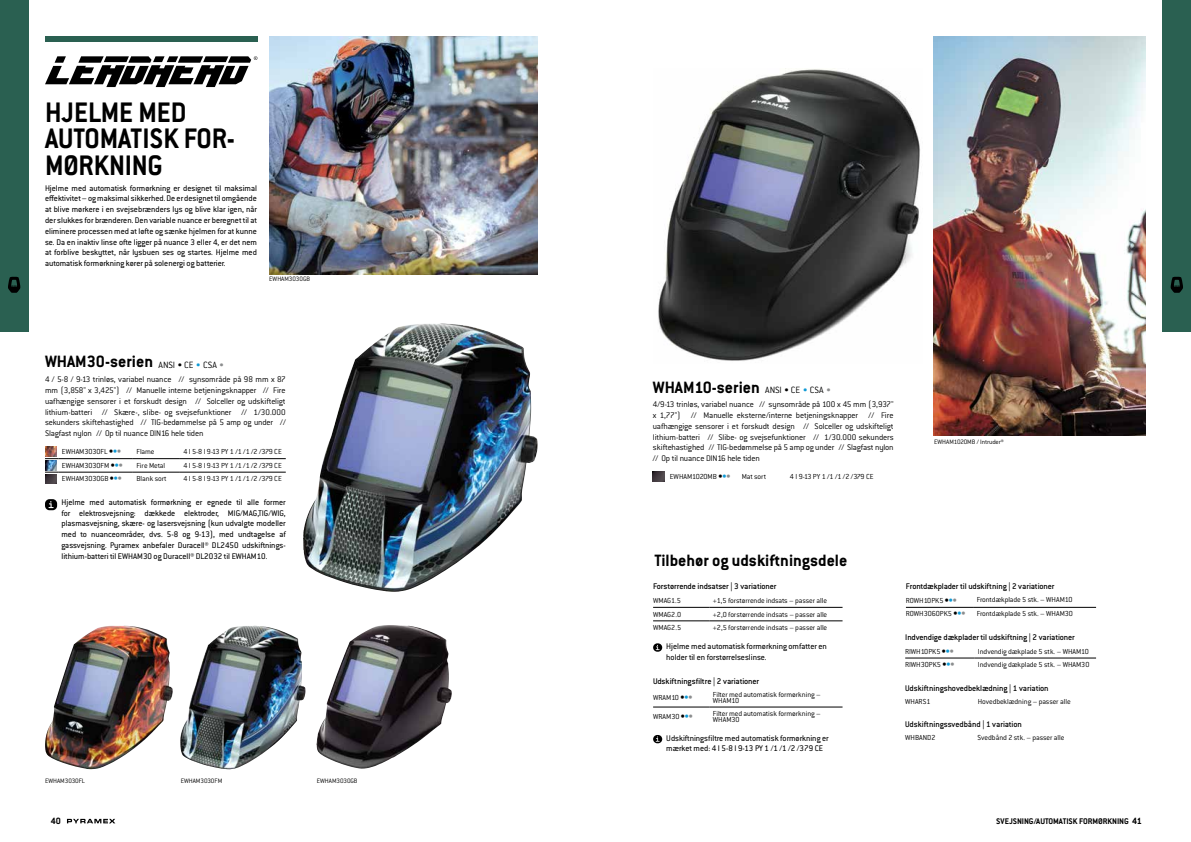
<style>
.page{position:relative;width:1191px;height:842px;background:#fff}
.page>*{position:absolute;margin:0;border:0;box-sizing:border-box;transform-origin:0 0}
.t1{font:700 31px/26.5px "Conduit ITC Std";color:#000;scale:.94 1}
.t2{font:700 18px "Conduit ITC Std";color:#000}
.t3{font:700 10px "Conduit ITC Std";color:#000}
.t4{font:9px/10.8px "Conduit ITC Std";color:#000;text-align:justify}
.t5{font:300 9px/10.8px "Conduit ITC Std";letter-spacing:-.015em;color:#000;text-align:justify}
.t6{font:500 9px "Conduit ITC Std";letter-spacing:-.01em;color:#000}
.t7{font:700 9px "Conduit ITC Std";color:#000}
.t8{font:300 8px/6.8px "Conduit ITC Std";letter-spacing:-.005em;color:#000}
.t9{font:300 7px "Conduit ITC Std";color:#000}
.s1{font-weight:300;font-size:10px}
.s2{font-weight:400;font-size:10px}
.s3{font-weight:400;font-size:10px;color:#0f9ad6}
.s4{font-weight:400;font-size:10px;color:#8b8d8e}
.s5{font-weight:900;font-size:9.2px}
.s6{font-weight:900;font-size:9.2px;color:#0f9ad6}
.s7{font-weight:900;font-size:9.2px;color:#8b8d8e}
.s8{font-size:10px}
</style>
<div class="page">
<div style="left:45px;top:36px;width:212px;height:6px;background:#2a6051"></div>
<img style="left:269px;top:36px;width:269px;height:238px">
<img style="left:303px;top:323px;width:235px;height:269px">
<hr style="left:58px;top:458px;width:75px;height:1px;background:#000">
<hr style="left:133px;top:458px;width:47px;height:1px;background:#000">
<hr style="left:180px;top:458px;width:106px;height:1px;background:#000">
<hr style="left:58px;top:472px;width:75px;height:1px;background:#000">
<hr style="left:133px;top:472px;width:47px;height:1px;background:#000">
<hr style="left:180px;top:472px;width:106px;height:1px;background:#000">
<svg style="left:45px;top:447px;width:13px;height:37px"></svg>
<svg style="left:45px;top:499px;width:12px;height:11px"></svg>
<svg style="left:48px;top:501px;width:6px;height:7px"></svg>
<svg style="left:45px;top:56px;width:212px;height:31px"></svg>
<svg style="left:653px;top:471px;width:12px;height:10px"></svg>
<img style="left:658px;top:68px;width:262px;height:293px">
<img style="left:933px;top:36px;width:213px;height:400px">
<img style="left:45px;top:626px;width:128px;height:143px">
<img style="left:180px;top:626px;width:125px;height:143px">
<img style="left:316px;top:625px;width:134px;height:144px">
<hr style="left:906px;top:607px;width:67px;height:1px;background:#000">
<hr style="left:973px;top:607px;width:123px;height:1px;background:#000">
<hr style="left:905px;top:658px;width:69px;height:1px;background:#000">
<hr style="left:974px;top:658px;width:122px;height:1px;background:#000">
<hr style="left:653px;top:607px;width:56px;height:1px;background:#000">
<hr style="left:709px;top:607px;width:133px;height:1px;background:#000">
<hr style="left:653px;top:621px;width:56px;height:1px;background:#000">
<hr style="left:709px;top:621px;width:133px;height:1px;background:#000">
<svg style="left:653px;top:643px;width:9px;height:9px"></svg>
<svg style="left:656px;top:645px;width:3px;height:5px"></svg>
<hr style="left:653px;top:707px;width:56px;height:1px;background:#000">
<hr style="left:709px;top:707px;width:133px;height:1px;background:#000">
<svg style="left:653px;top:735px;width:9px;height:8px"></svg>
<svg style="left:656px;top:736px;width:3px;height:6px"></svg>
<svg style="left:67px;top:819px;width:48px;height:4px"></svg>
<div style="left:0;top:0;width:28px;height:332px;background:#2a6051"></div>
<div style="left:1162px;top:0;width:29px;height:332px;background:#2a6051"></div>
<svg style="left:8px;top:277px;width:13px;height:16px"></svg>
<svg style="left:1170px;top:277px;width:13px;height:16px"></svg>
<h1 class="t1" style="left:45px;top:98px;width:203px">HJELME MED<br>AUTOMATISK FOR-<br>MØRKNING</h1>
<p class="t4" style="left:45px;top:182px;width:213px">Hjelme med automatisk formørkning er designet til maksimal effektivitet – og maksimal sikkerhed. De er designet til omgående at blive mørkere i en svejsebrænders lys og blive klar igen, når der slukkes for brænderen. Den variable nuance er beregnet til at eliminere processen med at løfte og sænke hjelmen for at kunne se. Da en inaktiv linse ofte ligger på nuance 3 eller 4, er det nem at forblive beskyttet, når lysbuen ses og startes. Hjelme med automatisk formørkning kører på solenergi og batterier.</p>
<p class="t9" style="left:269px;top:275px;width:42px">EWHAM3030GB</p>
<h2 class="t2" style="left:45px;top:351px;width:181px">WHAM30-serien <span class="s1">ANSI</span> <span class="s2">•</span> <span class="s1">CE</span> <span class="s3">•</span> <span class="s1">CSA</span> <span class="s4">•</span></h2>
<p class="t5" style="left:45px;top:374px;width:242px">4 / 5-8 / 9-13 trinløs, variabel nuance // synsområde på 98 mm x 87 mm (3,858" x 3,425") // Manuelle interne betjeningsknapper // Fire uafhængige sensorer i et forskudt design // Solceller og udskifteligt lithium-batteri // Skære-, slibe- og svejsefunktioner // 1/30.000 sekunders skiftehastighed // TIG-bedømmelse på 5 amp og under // Slagfast nylon // Op til nuance DIN16 hele tiden</p>
<p class="t8" style="left:62px;top:448px;width:61px">EWHAM3030FL <span class="s5">•</span><span class="s6">•</span><span class="s7">•</span></p>
<p class="t8" style="left:136px;top:448px;width:20px">Flame</p>
<p class="t8" style="left:183px;top:448px;width:100px">4 I 5-8 I 9-13 PY 1 /1 /1 /2 /379 CE</p>
<p class="t8" style="left:62px;top:462px;width:62px">EWHAM3030FM <span class="s5">•</span><span class="s6">•</span><span class="s7">•</span></p>
<p class="t8" style="left:136px;top:462px;width:30px">Fire Metal</p>
<p class="t8" style="left:183px;top:462px;width:100px">4 I 5-8 I 9-13 PY 1 /1 /1 /2 /379 CE</p>
<p class="t8" style="left:62px;top:475px;width:61px">EWHAM3030GB <span class="s5">•</span><span class="s6">•</span><span class="s7">•</span></p>
<p class="t8" style="left:136px;top:475px;width:32px">Blank sort</p>
<p class="t8" style="left:183px;top:475px;width:100px">4 I 5-8 I 9-13 PY 1 /1 /1 /2 /379 CE</p>
<p class="t4" style="left:61px;top:496px;width:226px">Hjelme med automatisk formørkning er egnede til alle former for elektrosvejsning: dækkede elektroder, MIG/MAG,TIG/WIG, plasmasvejsning, skære- og lasersvejsning (kun udvalgte modeller med to nuanceområder, dvs. 5-8 og 9-13), med undtagelse af gassvejsning. Pyramex anbefaler Duracell® DL2450 udskiftnings&shy;lithium-batteri til EWHAM30 og Duracell® DL2032 til EWHAM10.</p>
<p class="t9" style="left:45px;top:776px;width:42px">EWHAM3030FL</p>
<p class="t9" style="left:181px;top:776px;width:43px">EWHAM3030FM</p>
<p class="t9" style="left:317px;top:776px;width:42px">EWHAM3030GB</p>
<h2 class="t2" style="left:653px;top:376px;width:180px">WHAM10-serien <span class="s1">ANSI</span> <span class="s2">•</span> <span class="s1">CE</span> <span class="s3">•</span> <span class="s1">CSA</span> <span class="s4">•</span></h2>
<p class="t5" style="left:653px;top:399px;width:242px">4/9-13 trinløs, variabel nuance // synsområde på 100 x 45 mm (3,937" x 1,77") // Manuelle eksterne/interne betjeningsknapper // Fire uafhængige sensorer i et forskudt design // Solceller og udskifteligt lithium-batteri // Slibe- og svejsefunktioner // 1/30.000 sekunders skiftehastighed // TIG-bedømmelse på 5 amp og under // Slagfast nylon // Op til nuance DIN16 hele tiden</p>
<p class="t8" style="left:669px;top:473px;width:98px">EWHAM1020MB <span class="s5">•</span><span class="s6">•</span><span class="s7">•</span> Mat sort</p>
<p class="t8" style="left:790px;top:473px;width:85px">4 I 9-13 PY 1 /1 /1 /2 /379 CE</p>
<p class="t9" style="left:934px;top:438px;width:71px">EWHAM1020MB / Intruder®</p>
<h2 class="t2" style="left:654px;top:549px;width:194px">Tilbehør og udskiftningsdele</h2>
<p class="t6" style="left:653px;top:581px;width:125px">Forstørrende indsatser | 3 variationer</p>
<p class="t8" style="left:653px;top:597px;width:29px">WMAG1.5</p>
<p class="t8" style="left:713px;top:597px;width:116px">+1,5 forstørrende indsats – passer alle</p>
<p class="t8" style="left:653px;top:610px;width:30px">WMAG2.0</p>
<p class="t8" style="left:713px;top:610px;width:116px">+2,0 forstørrende indsats – passer alle</p>
<p class="t8" style="left:653px;top:624px;width:30px">WMAG2.5</p>
<p class="t8" style="left:713px;top:624px;width:116px">+2,5 forstørrende indsats – passer alle</p>
<p class="t4" style="left:666px;top:640px;width:162px">Hjelme med automatisk formørkning omfatter en holder til en forstørrelseslinse.</p>
<p class="t6" style="left:653px;top:675px;width:108px">Udskiftningsfiltre | 2 variationer</p>
<p class="t8" style="left:653px;top:694px;width:41px">WRAM10 <span class="s5">•</span><span class="s6">•</span><span class="s7">•</span></p>
<p class="t8" style="left:713px;top:690px;width:109px">Filter med automatisk formørkning –<br>WHAM10</p>
<p class="t8" style="left:653px;top:713px;width:41px">WRAM30 <span class="s5">•</span><span class="s6">•</span><span class="s7">•</span></p>
<p class="t8" style="left:713px;top:709px;width:109px">Filter med automatisk formørkning –<br>WHAM30</p>
<p class="t4" style="left:666px;top:732px;width:164px">Udskiftningsfiltre med automatisk formørkning er mærket med: 4 I 5-8 I 9-13 PY 1 /1 /1 /2 /379 CE</p>
<p class="t6" style="left:906px;top:581px;width:150px">Frontdækplader til udskiftning | 2 variationer</p>
<p class="t8" style="left:906px;top:596px;width:52px">ROWH10PK5 <span class="s5">•</span><span class="s6">•</span><span class="s7">•</span></p>
<p class="t8" style="left:906px;top:593px;width:169px;line-height:13.5px;text-align:right">Frontdækplade 5 stk. – WHAM10<br>ROWH3060PK5 <span class="s5">•</span><span class="s6">•</span><span class="s7">•</span> Frontdækplade 5 stk. – WHAM30</p>
<p class="t6" style="left:905px;top:632px;width:171px">Indvendige dækplader til udskiftning | 2 variationer</p>
<p class="t8" style="left:905px;top:648px;width:50px">RIWH10PK5 <span class="s5">•</span><span class="s6">•</span><span class="s7">•</span></p>
<p class="t8" style="left:978px;top:648px;width:112px">Indvendig dækplade 5 stk. – WHAM10</p>
<p class="t8" style="left:905px;top:661px;width:51px">RIWH30PK5 <span class="s5">•</span><span class="s6">•</span><span class="s7">•</span></p>
<p class="t8" style="left:978px;top:661px;width:113px">Indvendig dækplade 5 stk. – WHAM30</p>
<p class="t6" style="left:905px;top:682px;width:145px">Udskiftningshovedbeklædning | 1 variation</p>
<p class="t8" style="left:905px;top:698px;width:27px">WHARS1</p>
<p class="t8" style="left:978px;top:698px;width:94px">Hovedbeklædning – passer alle</p>
<p class="t6" style="left:905px;top:718px;width:118px">Udskiftningssvedbånd | 1 variation</p>
<p class="t8" style="left:905px;top:734px;width:32px">WHBAND2</p>
<p class="t8" style="left:977px;top:734px;width:88px">Svedbånd 2 stk. – passer alle</p>
<p class="t3" style="left:51px;top:815px;width:12px">40</p>
<p class="t7" style="left:996px;top:816px;width:147px">SVEJSNING/AUTOMATISK FORMØRKNING <span class="s8">41</span></p>
</div>
